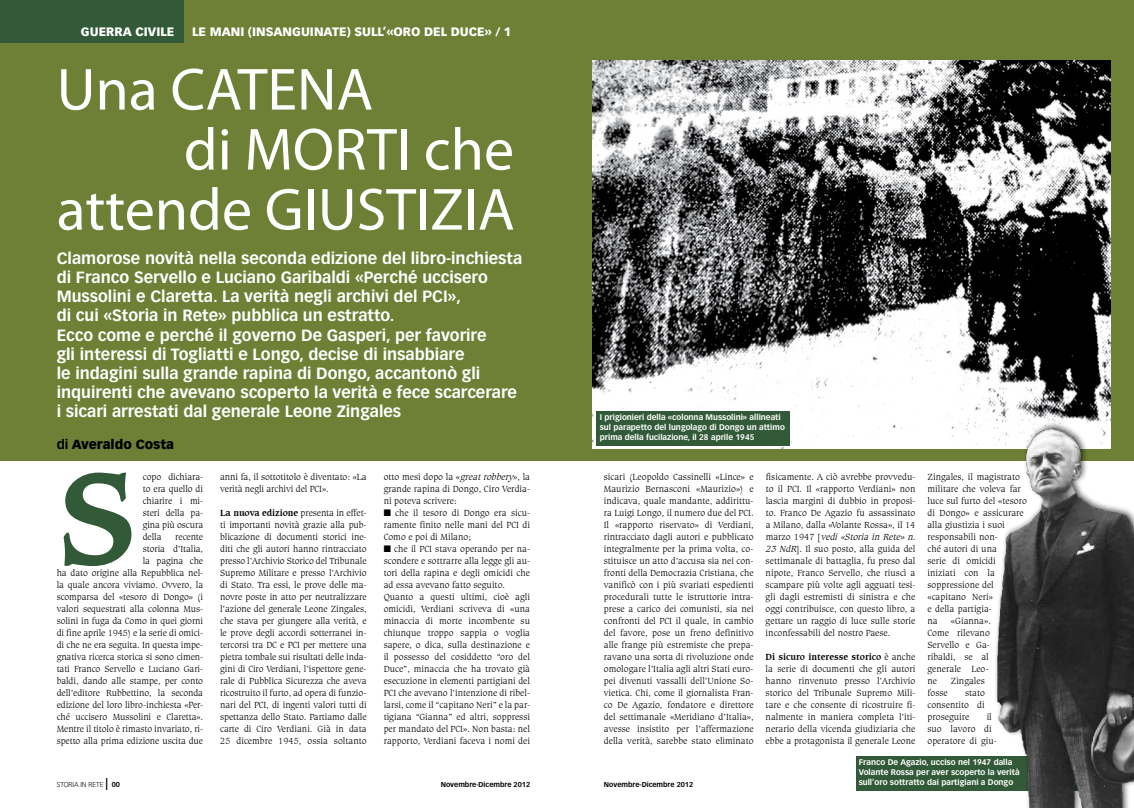
<style>
.page{position:relative;width:1134px;height:808px;background:#fff}
.page>*{position:absolute;margin:0;border:0;box-sizing:border-box;transform-origin:0 0}
.t1{font:700 138.2px "Caxton BT";color:#325a38}
.t2{font:60px "Myriad Pro";color:#fff}
.t3{font:700 16px/19.2px "Vectora LT Std";color:#fff}
.t4{font:900 13px "Vectora LT Std";color:#000}
.t5{font:900 12px "Vectora LT Std";color:#fff}
.t6{font:300 9.5px/12px "Caxton BT";color:#000;text-align:justify}
.t7{font:700 8px/10px "Vectora LT Std";color:#fff}
.t8{font:700 7px "Vectora LT Std";color:#000}
.t9{font:300 7px "Vectora LT Std";color:#000}
.s1{font-weight:700}
.s2{font-style:italic}
.s3{font-weight:700;font-size:12px}
</style>
<div class="page">
<div style="left:855px;top:756px;width:228px;height:34px;background:#325a38"></div>
<div style="left:0;top:0;width:1134px;height:461px;background:#6e8035"></div>
<div style="left:0;top:0;width:183px;height:43px;background:#325a38"></div>
<img style="left:592px;top:60px;width:519px;height:389px">
<img style="left:948px;top:411px;width:186px;height:397px">
<div style="left:597px;top:411px;width:193px;height:34px;background:#325a38"></div>
<p class="t5" style="left:81px;top:24px;width:95px">GUERRA CIVILE</p>
<p class="t5" style="left:192px;top:24px;width:91px">LE MANI (INSANGUINA</p>
<p class="t5" style="left:332px;top:24px;width:180px">TE) SULL’«ORO DEL DUCE» / 1</p>
<h2 class="t2" style="left:57px;top:52px;width:318px">Una CATENA</h2>
<h2 class="t2" style="left:184px;top:112px;width:332px">di MORTI che</h2>
<h2 class="t2" style="left:57px;top:172px;width:459px">attende GIUSTIZIA</h2>
<p class="t3" style="left:57px;top:249px;width:467px">Clamorose novità nella seconda edizione del libro-inchiesta di Franco Servello e Luciano Garibaldi «Perché uccisero Mussolini e Claretta. La verità negli archivi del PCI»,<br>di cui «Storia in Rete» pubblica un estratto.<br>Ecco come e perché il governo De Gasperi, per favorire<br>gli interessi di Togliatti e Longo, decise di insabbiare<br>le indagini sulla grande rapina di Dongo, accantonò gli inquirenti che avevano scoperto la verità e fece scarcerare i sicari arrestati dal generale Leone Zingales</p>
<h3 class="t4" style="left:57px;top:436px;width:119px"><span class="s1">di</span> AVERALDO COSTA</h3>
<h1 class="t1" style="left:57px;top:431px;width:83px">S</h1>
<p class="t6" style="left:143px;top:471px;width:62px">copo dichiara&shy;to era quello di chiarire i mi&shy;steri della pa&shy;gina più oscura della</p>
<p class="t6" style="left:220px;top:471px;width:148px">anni fa, il sottotitolo è diventato: «La verità negli archivi del PCI».</p>
<p class="t6" style="left:220px;top:507px;width:148px"><span class="s1">La nuova edizione</span> presenta in effet&shy;ti importanti novità grazie alla pub&shy;blicazione di documenti storici ine&shy;diti che gli autori hanno rintracciato presso l’Archivio Storico del Tribunale Supremo Militare e presso l’Archivio di Stato. Tra essi, le prove delle ma&shy;novre poste in atto per neutralizzare l’azione del generale Leone Zingales, che stava per giungere alla verità, e le prove degli accordi sotterranei in&shy;tercorsi tra DC e PCI per mettere una pietra tombale sui risultati delle inda&shy;gini di Ciro Verdiani, l’ispettore gene&shy;rale di Pubblica Sicurezza che aveva ricostruito il furto, ad opera di funzio&shy;nari del PCI, di ingenti valori tutti di spettanza dello Stato. Partiamo dalle carte di Ciro Verdiani. Già in data 25 dicembre 1945, ossia soltanto</p>
<p class="t6" style="left:384px;top:471px;width:148px">otto mesi dopo la «<span class="s2">greatrobbery</span>», la grande rapina di Dongo, Ciro Verdia&shy;ni poteva scrivere:</p>
<p class="t6" style="left:384px;top:507px;width:148px">■ che il tesoro di Dongo era sicu&shy;ramente finito nelle mani del PCI di Como e poi di Milano;</p>
<p class="t6" style="left:384px;top:543px;width:148px;text-align:left">■ che il PCI stava operando per na&shy;scondere e sottrarre alla legge gli au&shy;tori della rapina e degli omicidi che ad essa avevano fatto seguito.<br>Quanto a questi ultimi, cioè agli omicidi, Verdiani scriveva di «una minaccia di morte incombente su chiunque troppo sappia o voglia sapere, o dica, sulla destinazione e il possesso del cosiddetto “oro del Duce”, minaccia che ha trovato già esecuzione in elementi partigiani del PCI che avevano l’intenzione di ribel&shy;larsi, come il “capitano Neri” e la par&shy;tigiana “Gianna” ed altri, soppressi per mandato del PCI». Non basta: nel rapporto, Verdiani faceva i nomi dei</p>
<p class="t6" style="left:57px;top:531px;width:148px;text-align:right">recente<br>storia d’Italia,<br>la pagina che<br>ha dato origine alla Repubblica nel&shy;la quale ancora viviamo. Ovvero, la scomparsa del «tesoro di Dongo» (i valori sequestrati alla colonna Mus&shy;solini in fuga da Como in quei giorni di fine aprile 1945) e la serie di omici&shy;di che ne era seguita. In questa impe&shy;gnativa ricerca storica si sono cimen&shy;tati Franco Servello e Luciano Gari&shy;baldi, dando alle stampe, per conto dell’editore Rubbettino, la seconda edizione del loro libro-inchiesta «Per&shy;ché uccisero Mussolini e Claretta».<br>Mentre il titolo è rimasto invariato, ri&shy;spetto alla prima edizione uscita due</p>
<p class="t7" style="left:600px;top:412px;width:187px">I prigionieri della «colonna Mussolini» allineati sul parapetto del lungolago di Dongo un attimo prima della fucilazione, il 28 aprile 1945</p>
<p class="t6" style="left:604px;top:471px;width:151px">sicari (Leopoldo Cassinelli «Lince» e Maurizio Bernasconi «Maurizio») e indicava, quale mandante, addirittu&shy;ra Luigi Longo, il numero due del PCI.<br>Il «rapporto riservato» di Verdiani, rintracciato dagli autori e pubblicato integralmente per la prima volta, co&shy;stituisce un atto d’accusa sia nei con&shy;fronti della Democrazia Cristiana, che vanificò con i più svariati espedienti procedurali tutte le istruttorie intra&shy;prese a carico dei comunisti, sia nei confronti del PCI il quale, in cambio del favore, pose un freno definitivo alle frange più estremiste che prepa&shy;ravano una sorta di rivoluzione onde omologare l’Italia agli altri Stati euro&shy;pei divenuti vassalli dell’Unione So&shy;vietica. Chi, come il giornalista Fran&shy;co De Agazio, fondatore e direttore del settimanale «Meridiano d’Italia», avesse insistito per l’affermazione della verità, sarebbe stato eliminato</p>
<p class="t6" style="left:766px;top:471px;width:154px;text-align:left">fisicamente. A ciò avrebbe provvedu&shy;to il PCI. Il «rapporto Verdiani» non lascia margini di dubbio in proposi&shy;to. Franco De Agazio fu assassinato a Milano, dalla «Volante Rossa», il 14 m a r z o 1 9 4 7 [<span class="s2">vedi «Storia in Rete» n.<br>23 NdR</span>]. Il suo posto, alla guida del settimanale di battaglia, fu preso dal nipote, Franco Servello, che riuscì a scampare più volte agli agguati tesi&shy;gli dagli estremisti di sinistra e che oggi contribuisce, con questo libro, a gettare un raggio di luce sulle storie inconfessabili del nostro Paese.</p>
<p class="t6" style="left:766px;top:651px;width:151px"><span class="s1">Di sicuro interesse storico</span> è anche la serie di documenti che gli autori hanno rinvenuto presso l’Archivio storico del Tribunale Supremo Mili&shy;tare e che consente di ricostruire fi&shy;nalmente in maniera completa l’iti&shy;nerario della vicenda giudiziaria che ebbe a protagonista il generale Leone</p>
<p class="t6" style="left:927px;top:471px;width:101px;text-align:left">Zingales, il magistrato militare che voleva far luce sul furto del «tesoro di Dongo» e assicurare alla giustizia i suoi responsabili non-<br>ché autori di una<br>serie di omicidi<br>iniziati con la soppressione del «capitano Neri»<br>e della partigia-<br>na</p>
<p class="t6" style="left:927px;top:615px;width:65px;text-align:left;text-indent:23px">«Gianna».<br>Come rilevano<br>Servello e Ga&shy;ribaldi, se al generale Leo&shy;ne</p>
<p class="t6" style="left:951px;top:675px;width:36px">Zingales</p>
<p class="t6" style="left:927px;top:687px;width:22px">fosse</p>
<p class="t6" style="left:927px;top:687px;width:59px;text-indent:38px">stato consentito di proseguire</p>
<p class="t6" style="left:927px;top:711px;width:71px;text-align:left;text-indent:59px">il suo lavoro di operatore di giu-</p>
<p class="t9" style="left:57px;top:780px;width:65px">STORIA IN RETE <span class="s3">|</span> <span class="s1">00</span></p>
<p class="t8" style="left:441px;top:780px;width:91px">Novembre-Dicembre 2012</p>
<p class="t8" style="left:604px;top:780px;width:91px">Novembre-Dicembre 2012</p>
<p class="t7" style="left:859px;top:757px;width:162px">Franco De Agazio, ucciso nel 1947 dalla<br>Volante Rossa per aver scoperto la verità sull’oro sottratto dai partigiani a Dongo</p>
</div>
